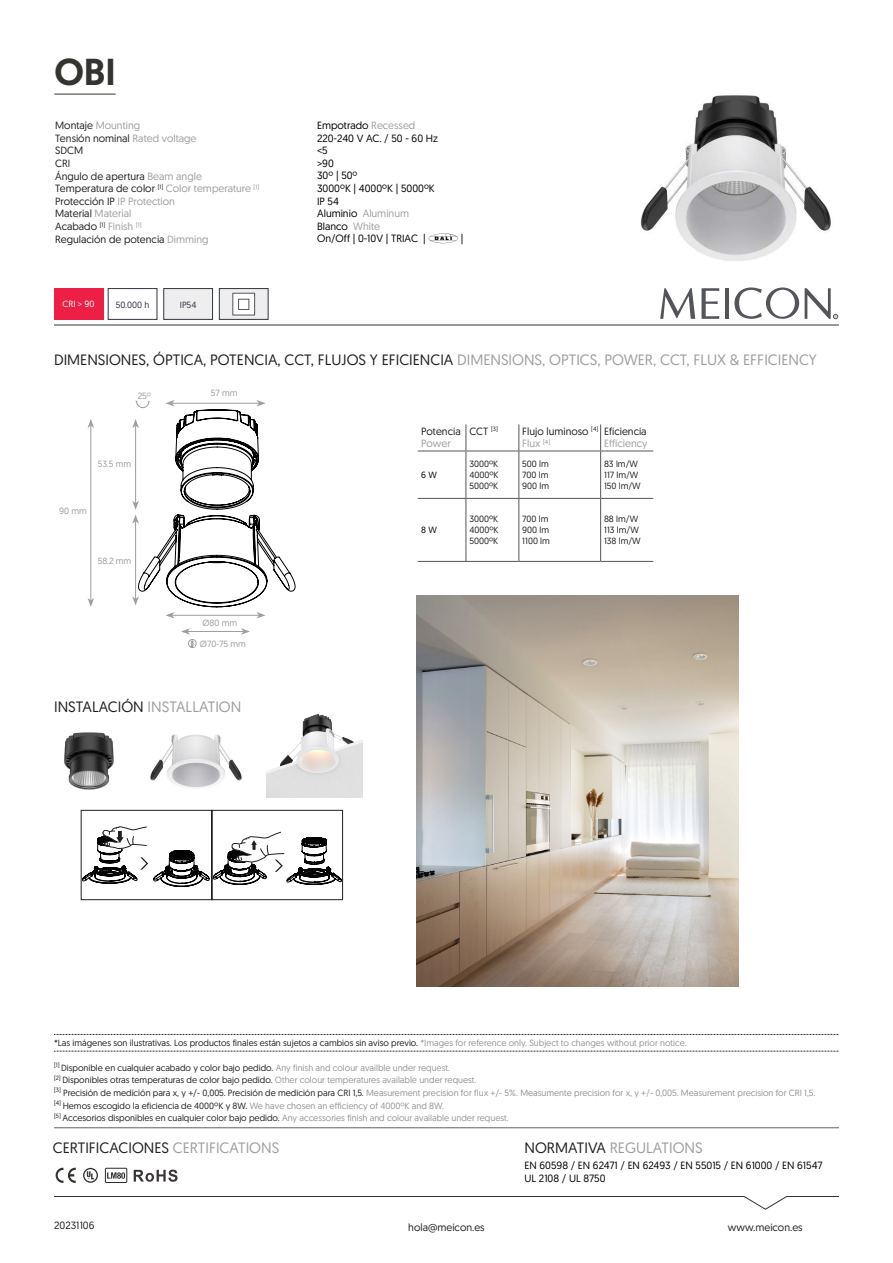
<style>
.page{position:relative;width:893px;height:1263px;background:#fff}
.page>*{position:absolute;margin:0;border:0;box-sizing:border-box;transform-origin:0 0}
.Titulo_1{font:500 37.5px "Geomanist";color:#333330}
.t1{font:15px "Geomanist";color:#231f20}
.t2{font:15px "Geomanist";color:#9d9e9e}
.t3{font:10.5px "Geomanist";color:#231f20}
.t4{font:10.5px "Geomanist";color:#000001}
.t5{font:10.5px "Geomanist";color:#9d9e9e}
.t6{font:9px "Geomanist";color:#929694}
.t7{font:9px "Geomanist";color:#231f20}
.t8{font:9px "Geomanist";color:#231f20}
.t9{font:9px "Geomanist";color:#9b9e9d}
.Rectángulo_1{font:9px "Geomanist";color:#323640}
.Rectángulo_1-2{font:9px "Geomanist";color:#fff}
.t10{font:9px "Geomanist";color:#000001}
.s1{color:#231f20}
.s2{color:#9d9e9e}
.s3{color:#929694}
</style>
<div class="page">
<svg style="left:54px;top:1196px;width:785px;height:13px"></svg>
<hr style="left:54px;top:94px;width:62px;height:1px;background:#333330">
<svg style="left:54px;top:1034px;width:785px;height:1px"></svg>
<svg style="left:54px;top:1051px;width:785px;height:1px"></svg>
<hr style="left:54px;top:1127px;width:785px;height:1px;background:#636363">
<svg style="left:56px;top:1168px;width:20px;height:15px"></svg>
<svg style="left:107px;top:1172px;width:18px;height:7px"></svg>
<div style="left:105px;top:1168px;width:22px;height:15px;border:1px solid #000"></div>
<svg style="left:134px;top:1169px;width:44px;height:13px"></svg>
<svg style="left:83px;top:1168px;width:15px;height:15px"></svg>
<hr style="left:54px;top:325px;width:785px;height:1px;background:#323640">
<svg style="left:660px;top:288px;width:35px;height:31px"></svg>
<svg style="left:701px;top:288px;width:18px;height:31px"></svg>
<hr style="left:725px;top:288px;width:4px;height:31px;background:#54555a">
<svg style="left:805px;top:288px;width:33px;height:31px"></svg>
<svg style="left:734px;top:287px;width:65px;height:32px"></svg>
<div style="left:164px;top:288px;width:49px;height:32px;background:#eee;border:1px solid #323640"></div>
<div style="left:219px;top:288px;width:49px;height:32px;background:#eee;border:1px solid #323640"></div>
<div style="left:108px;top:288px;width:49px;height:32px;border:1px solid #323640"></div>
<div style="left:54px;top:288px;width:49px;height:32px;background:#ed1f45"></div>
<svg style="left:232px;top:293px;width:23px;height:22px"></svg>
<hr style="left:91px;top:426px;width:1px;height:174px;background:#9d9e9e">
<svg style="left:88px;top:419px;width:6px;height:9px"></svg>
<svg style="left:88px;top:598px;width:6px;height:9px"></svg>
<hr style="left:188px;top:631px;width:55px;height:1px;background:#9d9e9e">
<svg style="left:241px;top:628px;width:9px;height:7px"></svg>
<hr style="left:418px;top:451px;width:48px;height:1px;background:#54555a">
<hr style="left:466px;top:451px;width:53px;height:1px;background:#54555a">
<hr style="left:519px;top:451px;width:82px;height:1px;background:#54555a">
<hr style="left:418px;top:498px;width:48px;height:1px;background:#54555a">
<hr style="left:466px;top:498px;width:53px;height:1px;background:#54555a">
<hr style="left:519px;top:498px;width:82px;height:1px;background:#54555a">
<hr style="left:418px;top:561px;width:48px;height:1px;background:#54555a">
<hr style="left:466px;top:561px;width:53px;height:1px;background:#54555a">
<hr style="left:519px;top:561px;width:82px;height:1px;background:#54555a">
<svg style="left:465px;top:424px;width:1px;height:27px"></svg>
<svg style="left:518px;top:424px;width:1px;height:27px"></svg>
<svg style="left:600px;top:424px;width:1px;height:27px"></svg>
<hr style="left:465px;top:451px;width:1px;height:47px;background:#54555a">
<hr style="left:518px;top:451px;width:1px;height:47px;background:#54555a">
<hr style="left:601px;top:451px;width:52px;height:1px;background:#54555a">
<hr style="left:600px;top:451px;width:1px;height:47px;background:#54555a">
<hr style="left:465px;top:499px;width:1px;height:62px;background:#54555a">
<hr style="left:518px;top:499px;width:1px;height:62px;background:#54555a">
<hr style="left:601px;top:498px;width:52px;height:1px;background:#54555a">
<hr style="left:600px;top:499px;width:1px;height:62px;background:#54555a">
<hr style="left:601px;top:561px;width:52px;height:1px;background:#54555a">
<svg style="left:181px;top:628px;width:16px;height:20px"></svg>
<svg style="left:132px;top:400px;width:164px;height:219px"></svg>
<svg style="left:81px;top:810px;width:262px;height:90px"></svg>
<img style="left:64px;top:732px;width:50px;height:58px">
<img style="left:150px;top:734px;width:92px;height:55px">
<img style="left:266px;top:715px;width:96px;height:83px">
<img style="left:417px;top:595px;width:321px;height:391px">
<img style="left:640px;top:95px;width:191px;height:166px">
<p class="Titulo_1" style="left:54px;top:47px;width:63px">OBI</p>
<p class="t5" style="left:55px;top:119px;width:86px"><span class="s1">Montaje</span> Mounting</p>
<p class="t3" style="left:55px;top:131px;width:143px">Tensión nominal <span class="s2">Rated voltage</span></p>
<p class="t3" style="left:55px;top:144px;width:29px">SDCM</p>
<p class="t3" style="left:55px;top:157px;width:17px">CRI</p>
<p class="t3" style="left:55px;top:169px;width:148px">Ángulo de apertura <span class="s2">Beam angle</span></p>
<p class="t3" style="left:55px;top:182px;width:206px">Temperatura de color <sup>[1]</sup> <span class="s2">Color temperature</span> <sup>[1]</sup></p>
<p class="t3" style="left:55px;top:194px;width:121px">Protección IP <span class="s2">IP Protection</span></p>
<p class="t3" style="left:55px;top:207px;width:78px">Material <span class="s2">Material</span></p>
<p class="t3" style="left:55px;top:220px;width:88px">Acabado <sup>[1]</sup> <span class="s2">Finish</span> <sup>[1]</sup></p>
<p class="t3" style="left:55px;top:232px;width:155px">Regulación de potencia <span class="s2">Dimming</span></p>
<p class="Rectángulo_1-2" style="left:63px;top:298px;width:33px">CRI &gt; 90</p>
<p class="Rectángulo_1" style="left:116px;top:298px;width:35px">50.000 h</p>
<p class="Rectángulo_1" style="left:180px;top:298px;width:18px">IP54</p>
<p class="t4" style="left:317px;top:119px;width:100px">Empotrado <span class="s2">Recessed</span></p>
<p class="t4" style="left:317px;top:131px;width:122px">220-240 V AC. / 50 - 60 Hz</p>
<p class="t4" style="left:317px;top:144px;width:12px">&lt;5</p>
<p class="t4" style="left:317px;top:156px;width:18px">&gt;90</p>
<p class="t4" style="left:317px;top:169px;width:42px">30º | 50º</p>
<p class="t4" style="left:317px;top:182px;width:119px">3000ºK | 4000ºK | 5000ºK</p>
<p class="t4" style="left:317px;top:194px;width:23px">IP 54</p>
<p class="t4" style="left:317px;top:207px;width:93px">Aluminio <span class="s2">Aluminum</span></p>
<p class="t4" style="left:317px;top:219px;width:65px">Blanco <span class="s2">White</span></p>
<p class="t4" style="left:317px;top:232px;width:110px">On/Off | 0-10V | TRIAC |</p>
<p class="t4" style="left:461px;top:232px;width:4px">|</p>
<p class="t1" style="left:54px;top:350px;width:764px">DIMENSIONES, ÓPTICA, POTENCIA, CCT, FLUJOS Y EFICIENCIA <span class="s2">DIMENSIONS, OPTICS, POWER, CCT, FLUX &amp; EFFICIENCY</span></p>
<p class="t9" style="left:138px;top:390px;width:15px">25º</p>
<p class="t9" style="left:98px;top:458px;width:35px">53.5 mm</p>
<p class="t9" style="left:59px;top:505px;width:29px">90 mm</p>
<p class="t9" style="left:98px;top:555px;width:35px">58.2 mm</p>
<p class="t9" style="left:211px;top:387px;width:28px">57 mm</p>
<p class="t9" style="left:202px;top:617px;width:36px">Ø80 mm</p>
<p class="t9" style="left:200px;top:638px;width:48px">Ø70-75 mm</p>
<p class="t2" style="left:54px;top:696px;width:189px"><span class="s1">INSTALACIÓN</span> INSTALLATION</p>
<p class="t3" style="left:421px;top:424px;width:41px">Potencia</p>
<p class="t5" style="left:421px;top:437px;width:31px">Power</p>
<p class="t10" style="left:421px;top:469px;width:17px">6 W</p>
<p class="t3" style="left:469px;top:424px;width:30px">CCT <sup>[3]</sup></p>
<p class="t3" style="left:522px;top:424px;width:78px">Flujo luminoso <sup>[4]</sup></p>
<p class="t5" style="left:522px;top:437px;width:29px">Flux <sup>[4]</sup></p>
<p class="t3" style="left:604px;top:424px;width:44px">Eficiencia</p>
<p class="t5" style="left:604px;top:437px;width:45px">Efficiency</p>
<p class="t8" style="left:469px;top:458px;width:30px">3000ºK</p>
<p class="t8" style="left:469px;top:469px;width:31px">4000ºK</p>
<p class="t8" style="left:469px;top:480px;width:30px">5000ºK</p>
<p class="t8" style="left:522px;top:458px;width:28px">500 lm</p>
<p class="t8" style="left:522px;top:469px;width:28px">700 lm</p>
<p class="t8" style="left:522px;top:480px;width:28px">900 lm</p>
<p class="t8" style="left:604px;top:458px;width:35px">83 lm/W</p>
<p class="t8" style="left:604px;top:469px;width:36px">117 lm/W</p>
<p class="t8" style="left:604px;top:480px;width:38px">150 lm/W</p>
<p class="t10" style="left:421px;top:524px;width:17px">8 W</p>
<p class="t8" style="left:469px;top:513px;width:30px">3000ºK</p>
<p class="t8" style="left:469px;top:524px;width:31px">4000ºK</p>
<p class="t8" style="left:469px;top:535px;width:30px">5000ºK</p>
<p class="t8" style="left:522px;top:513px;width:28px">700 lm</p>
<p class="t8" style="left:522px;top:524px;width:28px">900 lm</p>
<p class="t8" style="left:522px;top:535px;width:29px">1100 lm</p>
<p class="t8" style="left:604px;top:513px;width:36px">88 lm/W</p>
<p class="t8" style="left:604px;top:524px;width:36px">113 lm/W</p>
<p class="t8" style="left:604px;top:535px;width:38px">138 lm/W</p>
<p class="t7" style="left:54px;top:1037px;width:634px">*Las imágenes son ilustrativas. Los productos finales están sujetos a cambios sin aviso previo. <span class="s3">*Images for reference only. Subject to changes without prior notice.</span></p>
<p class="t8" style="left:54px;top:1062px;width:397px"><sup>[1]</sup> Disponible en cualquier acabado y color bajo pedido. <span class="s3">Any finish and colour availble under request.</span></p>
<p class="t7" style="left:54px;top:1074px;width:424px"><sup>[2]</sup> Disponibles otras temperaturas de color bajo pedido. <span class="s3">Other colour temperatures available under request.</span></p>
<p class="t6" style="left:54px;top:1087px;width:763px"><sup>[3]</sup> <span class="s1">Precisión de medición para x, y +/- 0,005. Precisión de medición para CRI 1,5.</span> Measurement precision for flux +/- 5%. Measumente precision for x, y +/- 0,005. Measurement precision for CRI 1,5.</p>
<p class="t6" style="left:54px;top:1099px;width:392px"><sup>[4]</sup> <span class="s1">Hemos escogido la eficiencia de 4000ºK y 8W.</span> We have chosen an efficiency of 4000ºK and 8W.</p>
<p class="t6" style="left:54px;top:1112px;width:456px"><sup>[5]</sup> <span class="s1">Accesorios disponibles en cualquier color bajo pedido.</span> Any accessories finish and colour available under request.</p>
<p class="t1" style="left:53px;top:1138px;width:228px">CERTIFICACIONES <span class="s2">CERTIFICATIONS</span></p>
<p class="t2" style="left:525px;top:1138px;width:180px"><span class="s1">NORMATIVA</span> REGULATIONS</p>
<p class="t4" style="left:525px;top:1159px;width:299px">EN 60598 / EN 62471 / EN 62493 / EN 55015 / EN 61000 / EN 61547</p>
<p class="t4" style="left:525px;top:1171px;width:83px">UL 2108 / UL 8750</p>
<p class="t3" style="left:54px;top:1218px;width:42px">20231106</p>
<p class="t3" style="left:408px;top:1220px;width:78px">hola@meicon.es</p>
<p class="t3" style="left:728px;top:1220px;width:76px">www.meicon.es</p>
</div>
